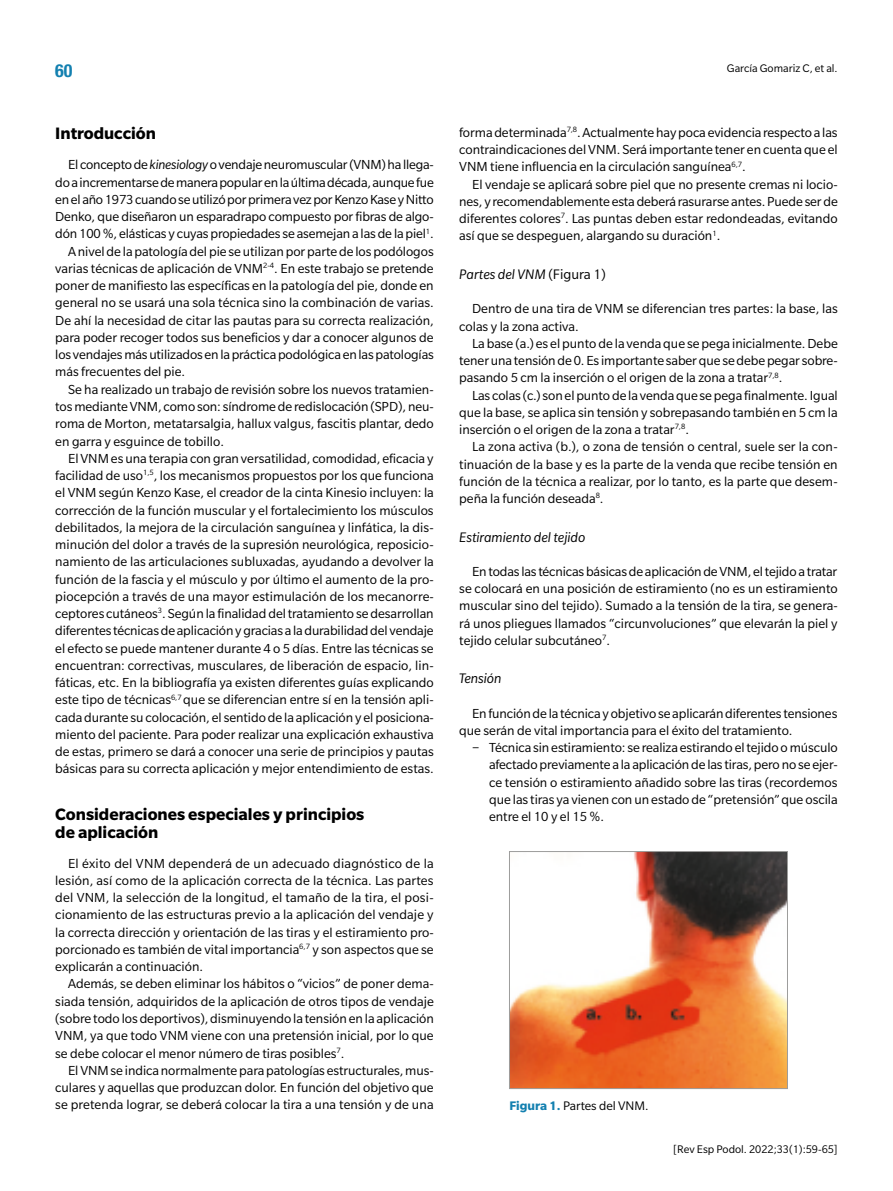
<style>
.page{position:relative;width:893px;height:1191px;background:#fff}
.page>*{position:absolute;margin:0;border:0;box-sizing:border-box;transform-origin:0 0}
.Ladillo_1{font:700 18px/17.2px "Slate Pro";color:#000}
.t1{font:700 condensed 18px "Helvetica Neue LT Std";color:#1380b0}
.Ladillo_2{font:italic 15px "Slate Pro";color:#000}
.t2{font:14.25px/17.2px "Slate Pro";color:#000;text-align:justify}
.Pie_de_foto{font:13.5px "Slate Pro";color:#000}
.t3{font:12px "Slate Pro";color:#000}
.s1{font-style:italic}
.s2{font-style:normal}
.s3{font-weight:700;color:#1380b0}
</style>
<div class="page">
<img style="left:511px;top:853px;width:275px;height:234px">
<div style="left:509px;top:851px;width:279px;height:238px;border:1px solid #9d9d9c"></div>
<p class="t1" style="left:55px;top:59px;width:19px">60</p>
<p class="t3" style="left:727px;top:62px;width:112px">García Gomariz C, et al.</p>
<p class="Ladillo_1" style="left:55px;top:125px;width:102px">Introducción</p>
<p class="t2" style="left:55px;top:156px;width:380px;text-indent:13px">El concepto de <span class="s1">kinesiology</span> o vendaje neuromuscular (VNM) ha llega&shy;do a incrementarse de manera popular en la última década, aunque fue en el año 1973 cuando se utilizó por primera vez por Kenzo Kase y Nitto Denko, que diseñaron un esparadrapo compuesto por fibras de algo&shy;dón 100 %, elásticas y cuyas propiedades se asemejan a las de la piel<sup>1</sup>.</p>
<p class="t2" style="left:55px;top:242px;width:380px;text-indent:13px">A nivel de la patología del pie se utilizan por parte de los podólogos varias técnicas de aplicación de VNM<sup>2-4</sup>. En este trabajo se pretende poner de manifiesto las específicas en la patología del pie, donde en general no se usará una sola técnica sino la combinación de varias.<br>De ahí la necesidad de citar las pautas para su correcta realización, para poder recoger todos sus beneficios y dar a conocer algunos de los vendajes más utilizados en la práctica podológica en las patologías más frecuentes del pie.</p>
<p class="t2" style="left:55px;top:380px;width:380px;text-indent:13px">Se ha realizado un trabajo de revisión sobre los nuevos tratamien&shy;tos mediante VNM, como son: síndrome de redislocación (SPD), neu&shy;roma de Morton, metatarsalgia, hallux valgus, fascitis plantar, dedo en garra y esguince de tobillo.</p>
<p class="t2" style="left:55px;top:449px;width:380px;text-indent:13px">El VNM es una terapia con gran versatilidad, comodidad, eficacia y facilidad de uso<sup>1,5</sup>, los mecanismos propuestos por los que funciona el VNM según Kenzo Kase, el creador de la cinta Kinesio incluyen: la corrección de la función muscular y el fortalecimiento los músculos debilitados, la mejora de la circulación sanguínea y linfática, la dis&shy;minución del dolor a través de la supresión neurológica, reposicio&shy;namiento de las articulaciones subluxadas, ayudando a devolver la función de la fascia y el músculo y por último el aumento de la pro&shy;piocepción a través de una mayor estimulación de los mecanorre&shy;ceptores cutáneos<sup>3</sup>. Según la finalidad del tratamiento se desarrollan diferentes técnicas de aplicación y gracias a la durabilidad del vendaje el efecto se puede mantener durante 4 o 5 días. Entre las técnicas se encuentran: correctivas, musculares, de liberación de espacio, lin&shy;fáticas, etc. En la bibliografía ya existen diferentes guías explicando este tipo de técnicas<sup>6,7</sup> que se diferencian entre sí en la tensión apli&shy;cada durante su colocación, el sentido de la aplicación y el posiciona&shy;miento del paciente. Para poder realizar una explicación exhaustiva de estas, primero se dará a conocer una serie de principios y pautas básicas para su correcta aplicación y mejor entendimiento de estas.</p>
<p class="Ladillo_1" style="left:55px;top:805px;width:311px">Consideraciones especiales y principios de aplicación</p>
<p class="t2" style="left:55px;top:854px;width:380px;text-indent:13px">El éxito del VNM dependerá de un adecuado diagnóstico de la lesión, así como de la aplicación correcta de la técnica. Las partes del VNM, la selección de la longitud, el tamaño de la tira, el posi&shy;cionamiento de las estructuras previo a la aplicación del vendaje y la correcta dirección y orientación de las tiras y el estiramiento pro&shy;porcionado es también de vital importancia<sup>6,7</sup> y son aspectos que se explicarán a continuación.</p>
<p class="t2" style="left:55px;top:975px;width:380px;text-indent:13px">Además, se deben eliminar los hábitos o “vicios” de poner dema&shy;siada tensión, adquiridos de la aplicación de otros tipos de vendaje (sobre todo los deportivos), disminuyendo la tensión en la aplicación VNM, ya que todo VNM viene con una pretensión inicial, por lo que se debe colocar el menor número de tiras posibles<sup>7</sup>.</p>
<p class="t2" style="left:55px;top:1061px;width:380px;text-indent:13px">El VNM se indica normalmente para patologías estructurales, mus&shy;culares y aquellas que produzcan dolor. En función del objetivo que se pretenda lograr, se deberá colocar la tira a una tensión y de una</p>
<p class="t2" style="left:459px;top:124px;width:380px">forma determinada<sup>7,8</sup>. Actualmente hay poca evidencia respecto a las contraindicaciones del VNM. Será importante tener en cuenta que el VNM tiene influencia en la circulación sanguínea<sup>6,7</sup>.</p>
<p class="t2" style="left:459px;top:175px;width:380px;text-indent:13px">El vendaje se aplicará sobre piel que no presente cremas ni locio&shy;nes, y recomendablemente esta deberá rasurarse antes. Puede ser de diferentes colores<sup>7</sup>. Las puntas deben estar redondeadas, evitando así que se despeguen, alargando su duración<sup>1</sup>.</p>
<p class="Ladillo_2" style="left:459px;top:266px;width:148px">Partes del VNM <span class="s2">(Figura 1)</span></p>
<p class="t2" style="left:459px;top:300px;width:380px;text-indent:13px">Dentro de una tira de VNM se diferencian tres partes: la base, las colas y la zona activa.</p>
<p class="t2" style="left:459px;top:334px;width:380px;text-indent:13px">La base (a.) es el punto de la venda que se pega inicialmente. Debe tener una tensión de 0. Es importante saber que se debe pegar sobre&shy;pasando 5 cm la inserción o el origen de la zona a tratar<sup>7,8</sup>.</p>
<p class="t2" style="left:459px;top:386px;width:380px;text-indent:13px">Las colas (c.) son el punto de la venda que se pega finalmente. Igual que la base, se aplica sin tensión y sobrepasando también en 5 cm la inserción o el origen de la zona a tratar<sup>7,8</sup>.</p>
<p class="t2" style="left:459px;top:438px;width:380px;text-indent:13px">La zona activa (b.), o zona de tensión o central, suele ser la con&shy;tinuación de la base y es la parte de la venda que recibe tensión en función de la técnica a realizar, por lo tanto, es la parte que desem&shy;peña la función deseada<sup>8</sup>.</p>
<p class="Ladillo_2" style="left:459px;top:529px;width:128px">Estiramiento del tejido</p>
<p class="t2" style="left:459px;top:562px;width:380px;text-indent:13px">En todas las técnicas básicas de aplicación de VNM, el tejido a tratar se colocará en una posición de estiramiento (no es un estiramiento muscular sino del tejido). Sumado a la tensión de la tira, se genera&shy;rá unos pliegues llamados “circunvoluciones” que elevarán la piel y tejido celular subcutáneo<sup>7</sup>.</p>
<p class="Ladillo_2" style="left:459px;top:671px;width:44px">Tensión</p>
<p class="t2" style="left:459px;top:704px;width:380px;text-indent:13px">En función de la técnica y objetivo se aplicarán diferentes tensiones que serán de vital importancia para el éxito del tratamiento.</p>
<p class="t2" style="left:489px;top:739px;width:350px;text-indent:-17px">− Técnica sin estiramiento: se realiza estirando el tejido o músculo afectado previamente a la aplicación de las tiras, pero no se ejer&shy;ce tensión o estiramiento añadido sobre las tiras (recordemos que las tiras ya vienen con un estado de “pretensión” que oscila entre el 10 y el 15 %.</p>
<p class="Pie_de_foto" style="left:509px;top:1098px;width:141px"><span class="s3">Figura 1.</span> Partes del VNM.</p>
<p class="t3" style="left:673px;top:1143px;width:166px">[Rev Esp Podol. 2022;33(1):59-65]</p>
</div>
